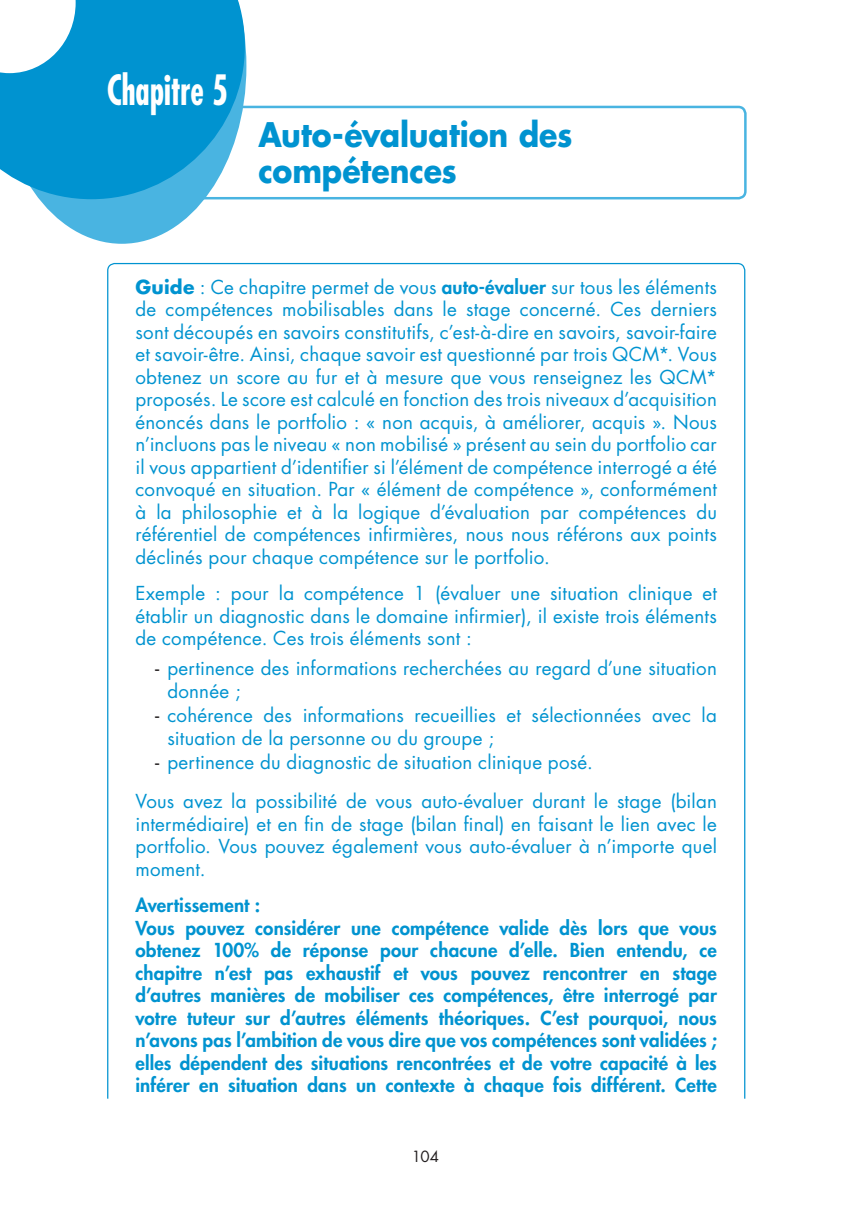
<style>
.page{position:relative;width:851px;height:1205px;background:#fff}
.page>*{position:absolute;margin:0;border:0;box-sizing:border-box;transform-origin:0 0}
.t1{font:700 condensed 40.5px "Futura Std";letter-spacing:-.005em;color:#fff;scale:.8 1}
.t2{font:700 33px/36px "Futura Std";letter-spacing:-.005em;color:#0093d0;scale:.91 1}
.t3{font:18.75px/22.5px "Futura Std";letter-spacing:.01em;color:#0093d0;text-align:justify}
.t4{font:800 18.75px/22.5px "Futura Std";letter-spacing:.01em;color:#0093d0}
.t5{font:15px "Futura Std";color:#231f20}
.s1{font-weight:700}
.s2{font-weight:800}
.s3{font-size:20px;color:#231f20}
</style>
<div class="page">
<div style="left:153px;top:106px;width:593px;height:93px;border:2px solid #49b4e1;border-radius:7px"></div>
<svg style="left:39px;top:39px;width:207px;height:205px;fill:#49b4e1"></svg>
<svg style="left:0;top:0;width:245px;height:199px;fill:#0093d0"></svg>
<svg style="left:0;top:0;width:76px;height:73px"></svg>
<h1 class="t1" style="left:107px;top:65px;width:152px">Chapitre 5</h1>
<h2 class="t2" style="left:258px;top:116px;width:346px">Auto-évaluation des compétences</h2>
<p class="t3" style="left:135px;top:276px;width:583px"><span class="s1">Guide</span> : Ce chapitre permet de vous <span class="s2">auto-évaluer</span> sur tous les éléments de compétences mobilisables dans le stage concerné. Ces derniers sont découpés en savoirs constitutifs, c’est-à-dire en savoirs, savoir-faire et savoir-être. Ainsi, chaque savoir est questionné par trois QCM*. Vous obtenez un score au fur et à mesure que vous renseignez les QCM* proposés. Le score est calculé en fonction des trois niveaux d’acquisition énoncés dans le portfolio : « non acquis, à améliorer, acquis ». Nous n’incluons pas le niveau « non mobilisé » présent au sein du portfolio car il vous appartient d’identifier si l’élément de compétence interrogé a été convoqué en situation. Par « élément de compétence », conformément à la philosophie et à la logique d’évaluation par compétences du référentiel de compétences infirmières, nous nous référons aux points déclinés pour chaque compétence sur le portfolio.</p>
<p class="t3" style="left:135px;top:582px;width:583px">Exemple : pour la compétence 1 (évaluer une situation clinique et établir un diagnostic dans le domaine infirmier), il existe trois éléments de compétence. Ces trois éléments sont :</p>
<p class="t3" style="left:167px;top:657px;width:551px;text-indent:-12px"><span class="s3">‐</span> pertinence des informations recherchées au regard d’une situation donnée ;</p>
<p class="t3" style="left:167px;top:704px;width:551px;text-indent:-12px"><span class="s3">‐</span> cohérence des informations recueillies et sélectionnées avec la situation de la personne ou du groupe ;</p>
<p class="t3" style="left:135px;top:743px;width:583px;line-height:38.8px;text-indent:20px"><span class="s3">‐</span> pertinence du diagnostic de situation clinique posé.<br>Vous avez la possibilité de vous auto-évaluer durant le stage (bilan</p>
<p class="t3" style="left:135px;top:812px;width:583px">intermédiaire) et en fin de stage (bilan final) en faisant le lien avec le portfolio. Vous pouvez également vous auto-évaluer à n’importe quel moment.</p>
<p class="t4" style="left:135px;top:894px;width:583px">Avertissement :<br>Vous pouvez considérer une compétence valide dès lors que vous obtenez 100% de réponse pour chacune d’elle. Bien entendu, ce chapitre n’est pas exhaustif et vous pouvez rencontrer en stage d’autres manières de mobiliser ces compétences, être interrogé par votre tuteur sur d’autres éléments théoriques. C’est pourquoi, nous n’avons pas l’ambition de vous dire que vos compétences sont validées ; elles dépendent des situations rencontrées et de votre capacité à les inférer en situation dans un contexte à chaque fois différent. Cette</p>
<p class="t5" style="left:412px;top:1147px;width:29px">104</p>
</div>
